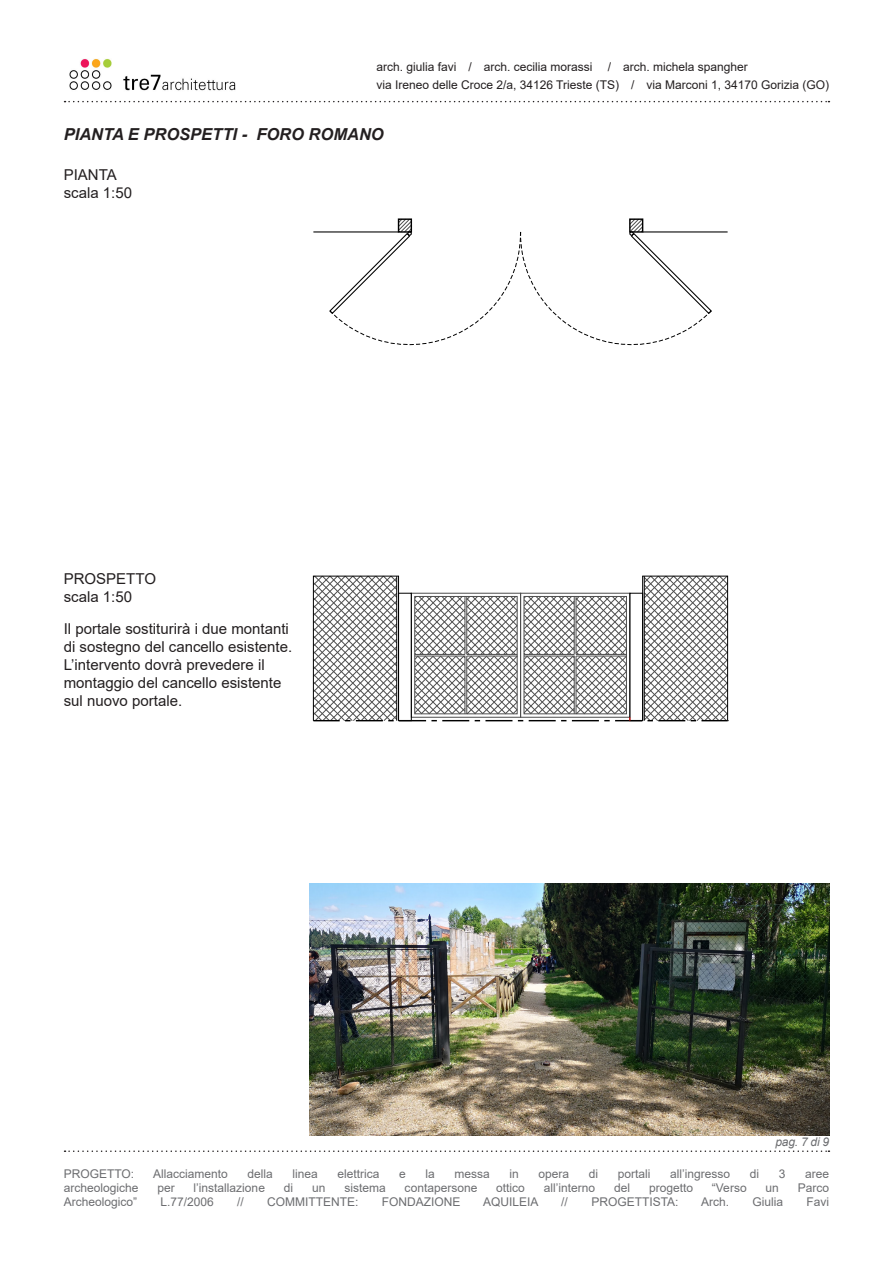
<style>
.page{position:relative;width:893px;height:1263px;background:#fff}
.page>*{position:absolute;margin:0;border:0;box-sizing:border-box;transform-origin:0 0}
.PARAGRAFI{font:italic 700 16.5px "Arial";color:#231f20}
.t1{font:15px/18px "Arial";color:#231f20}
.t2{font:12px "Arial";color:#6c6d70}
.t3{font:12px/18px "Arial";color:#231f20}
.t4{font:italic 12px "Arial";color:#6c6d70}
</style>
<div class="page">
<svg style="left:65px;top:101px;width:764px;height:1px"></svg>
<svg style="left:65px;top:1150px;width:764px;height:2px"></svg>
<img style="left:69px;top:58px;width:167px;height:33px">
<hr style="left:643px;top:231px;width:85px;height:1px;background:#000">
<hr style="left:313px;top:231px;width:86px;height:1px;background:#000">
<svg style="left:328px;top:219px;width:385px;height:126px"></svg>
<svg style="left:313px;top:576px;width:416px;height:145px"></svg>
<img style="left:309px;top:884px;width:520px;height:251px">
<p class="t3" style="left:376px;top:58px;width:454px;text-indent:231px">/ arch. michela spangher<br>via Ireneo delle Croce 2/a, 34126 Trieste (TS) / via Marconi 1, 34170 Gorizia (GO)</p>
<p class="t3" style="left:376px;top:58px;width:218px">arch. giulia favi / arch. cecilia morassi</p>
<p class="PARAGRAFI" style="left:64px;top:123px;width:321px">PIANTA E PROSPETTI - FORO ROMANO</p>
<p class="t1" style="left:64px;top:165px;width:55px">PIANTA</p>
<p class="t1" style="left:64px;top:183px;width:70px">scala 1:50</p>
<p class="t1" style="left:64px;top:570px;width:94px">PROSPETTO</p>
<p class="t1" style="left:64px;top:588px;width:70px">scala 1:50</p>
<p class="t1" style="left:64px;top:620px;width:230px">Il portale sostiturirà i due montanti di sostegno del cancello esistente.</p>
<p class="t1" style="left:64px;top:656px;width:219px">L’intervento dovrà prevedere il montaggio del cancello esistente sul nuovo portale.</p>
<p class="t4" style="left:775px;top:1134px;width:55px">pag. 7 di 9</p>
<p class="t2" style="left:64px;top:1165px;width:72px">PROGETTO:</p>
<p class="t2" style="left:153px;top:1165px;width:76px">Allacciamento</p>
<p class="t2" style="left:248px;top:1165px;width:27px">della</p>
<p class="t2" style="left:293px;top:1165px;width:27px">linea</p>
<p class="t2" style="left:338px;top:1165px;width:44px">elettrica</p>
<p class="t2" style="left:399px;top:1165px;width:8px">e</p>
<p class="t2" style="left:426px;top:1165px;width:11px">la</p>
<p class="t2" style="left:454px;top:1165px;width:37px">messa</p>
<p class="t2" style="left:509px;top:1165px;width:11px">in</p>
<p class="t2" style="left:538px;top:1165px;width:32px">opera</p>
<p class="t2" style="left:589px;top:1165px;width:11px">di</p>
<p class="t2" style="left:618px;top:1165px;width:34px">portali</p>
<p class="t2" style="left:670px;top:1165px;width:62px">all’ingresso</p>
<p class="t2" style="left:750px;top:1165px;width:11px">di</p>
<p class="t2" style="left:779px;top:1165px;width:8px">3</p>
<p class="t2" style="left:805px;top:1165px;width:26px">aree</p>
<p class="t2" style="left:64px;top:1179px;width:76px">archeologiche</p>
<p class="t2" style="left:157px;top:1179px;width:19px">per</p>
<p class="t2" style="left:194px;top:1179px;width:73px">l’installazione</p>
<p class="t2" style="left:284px;top:1179px;width:11px">di</p>
<p class="t2" style="left:312px;top:1179px;width:15px">un</p>
<p class="t2" style="left:344px;top:1179px;width:43px">sistema</p>
<p class="t2" style="left:405px;top:1179px;width:74px">contapersone</p>
<p class="t2" style="left:496px;top:1179px;width:30px">ottico</p>
<p class="t2" style="left:544px;top:1179px;width:53px">all’interno</p>
<p class="t2" style="left:614px;top:1179px;width:18px">del</p>
<p class="t2" style="left:649px;top:1179px;width:46px">progetto</p>
<p class="t2" style="left:712px;top:1179px;width:36px">“Verso</p>
<p class="t2" style="left:766px;top:1179px;width:15px">un</p>
<p class="t2" style="left:798px;top:1179px;width:33px">Parco</p>
<p class="t2" style="left:64px;top:1194px;width:75px">Archeologico”</p>
<p class="t2" style="left:160px;top:1194px;width:55px">L.77/2006</p>
<p class="t2" style="left:237px;top:1194px;width:8px">//</p>
<p class="t2" style="left:267px;top:1194px;width:93px">COMMITTENTE:</p>
<p class="t2" style="left:382px;top:1194px;width:80px">FONDAZIONE</p>
<p class="t2" style="left:483px;top:1194px;width:57px">AQUILEIA</p>
<p class="t2" style="left:561px;top:1194px;width:8px">//</p>
<p class="t2" style="left:591px;top:1194px;width:89px">PROGETTISTA:</p>
<p class="t2" style="left:701px;top:1194px;width:30px">Arch.</p>
<p class="t2" style="left:752px;top:1194px;width:32px">Giulia</p>
<p class="t2" style="left:806px;top:1194px;width:24px">Favi</p>
</div>
